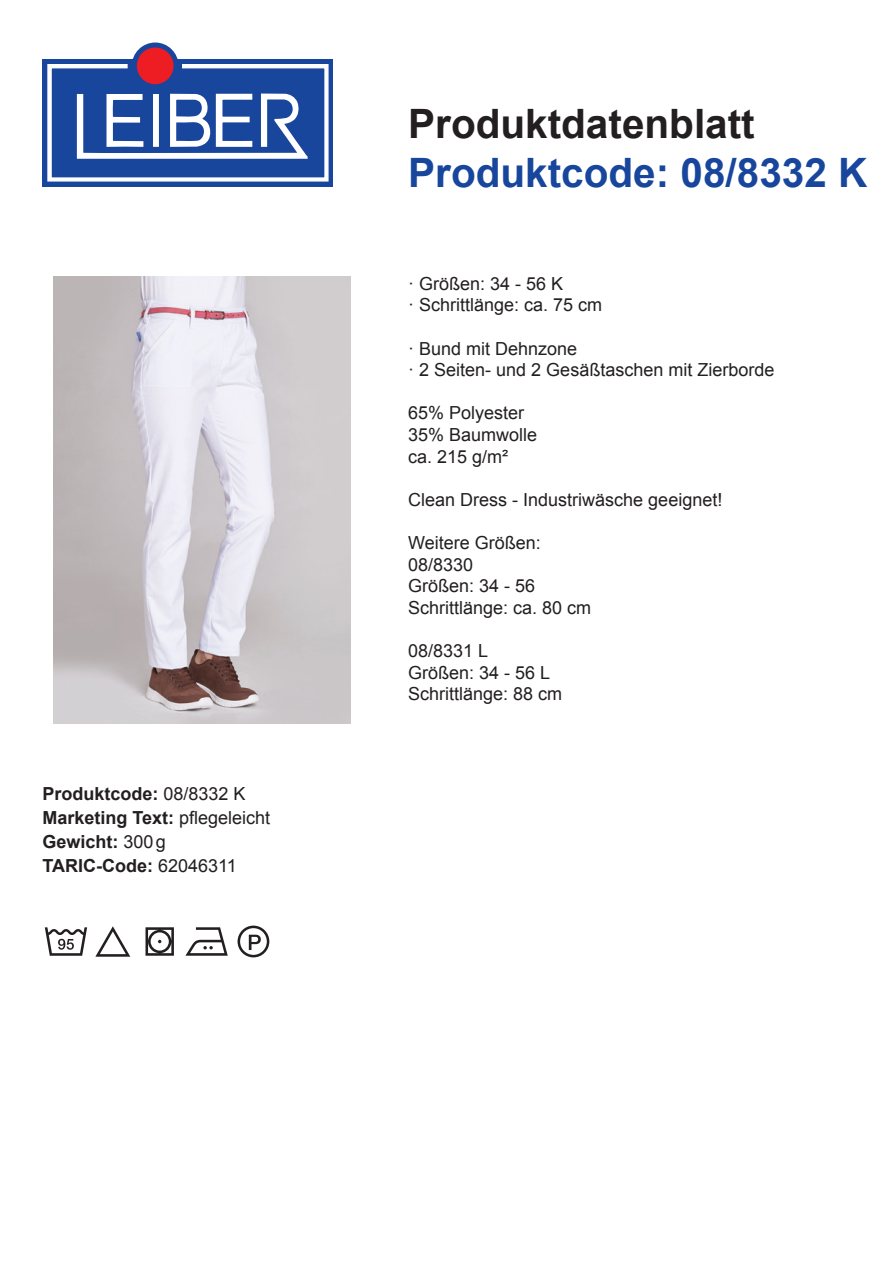
<style>
.page{position:relative;width:893px;height:1263px;background:#fff}
.page>*{position:absolute;margin:0;border:0;box-sizing:border-box;transform-origin:0 0}
.t1{font:700 40.5px "Arial";color:#18469d}
.t2{font:700 40.5px "Arial";color:#231f20}
.t3{font:18px/21.6px "Arial";color:#231f20}
.t4{font:700 18px/24px "Arial";color:#231f20}
.s1{font-weight:400}
</style>
<div class="page">
<div style="left:43px;top:59px;width:290px;height:127px;background:#18469d"></div>
<svg style="left:47px;top:64px;width:282px;height:118px"></svg>
<svg style="left:132px;top:43px;width:47px;height:46px"></svg>
<div style="left:138px;top:48px;width:35px;height:36px;background:#ee1d23;border-radius:50%"></div>
<div style="left:137px;top:48px;width:37px;height:36px;border:1px solid #ee1d23;border-radius:50%"></div>
<img style="left:53px;top:277px;width:298px;height:446px">
<svg style="left:45px;top:927px;width:42px;height:29px"></svg>
<svg style="left:95px;top:926px;width:35px;height:31px"></svg>
<svg style="left:146px;top:927px;width:28px;height:29px"></svg>
<svg style="left:185px;top:927px;width:43px;height:29px"></svg>
<svg style="left:238px;top:925px;width:31px;height:32px"></svg>
<p class="t4" style="left:43px;top:782px;width:229px">Produktcode: <span class="s1">08/8332 K<br></span>Marketing Text: <span class="s1">pflegeleicht<br></span>Gewicht: <span class="s1">300g<br></span>TARIC-Code: <span class="s1">62046311</span></p>
<h1 class="t2" style="left:408px;top:97px;width:348px">Produktdatenblatt</h1>
<h1 class="t1" style="left:408px;top:146px;width:461px">Produktcode: 08/8332 K</h1>
<p class="t3" style="left:408px;top:273px;width:196px">· Größen: 34 - 56 K<br>· Schrittlänge: ca. 75 cm</p>
<p class="t3" style="left:408px;top:338px;width:368px">· Bund mit Dehnzone<br>· 2 Seiten- und 2 Gesäßtaschen mit Zierborde</p>
<p class="t3" style="left:408px;top:402px;width:131px">65% Polyester<br>35% Baumwolle ca. 215 g/m²</p>
<p class="t3" style="left:408px;top:489px;width:316px">Clean Dress - Industriwäsche geeignet!</p>
<p class="t3" style="left:408px;top:532px;width:185px">Weitere Größen:<br>08/8330<br>Größen: 34 - 56<br>Schrittlänge: ca. 80 cm</p>
<p class="t3" style="left:408px;top:640px;width:156px">08/8331 L<br>Größen: 34 - 56 L<br>Schrittlänge: 88 cm</p>
</div>
